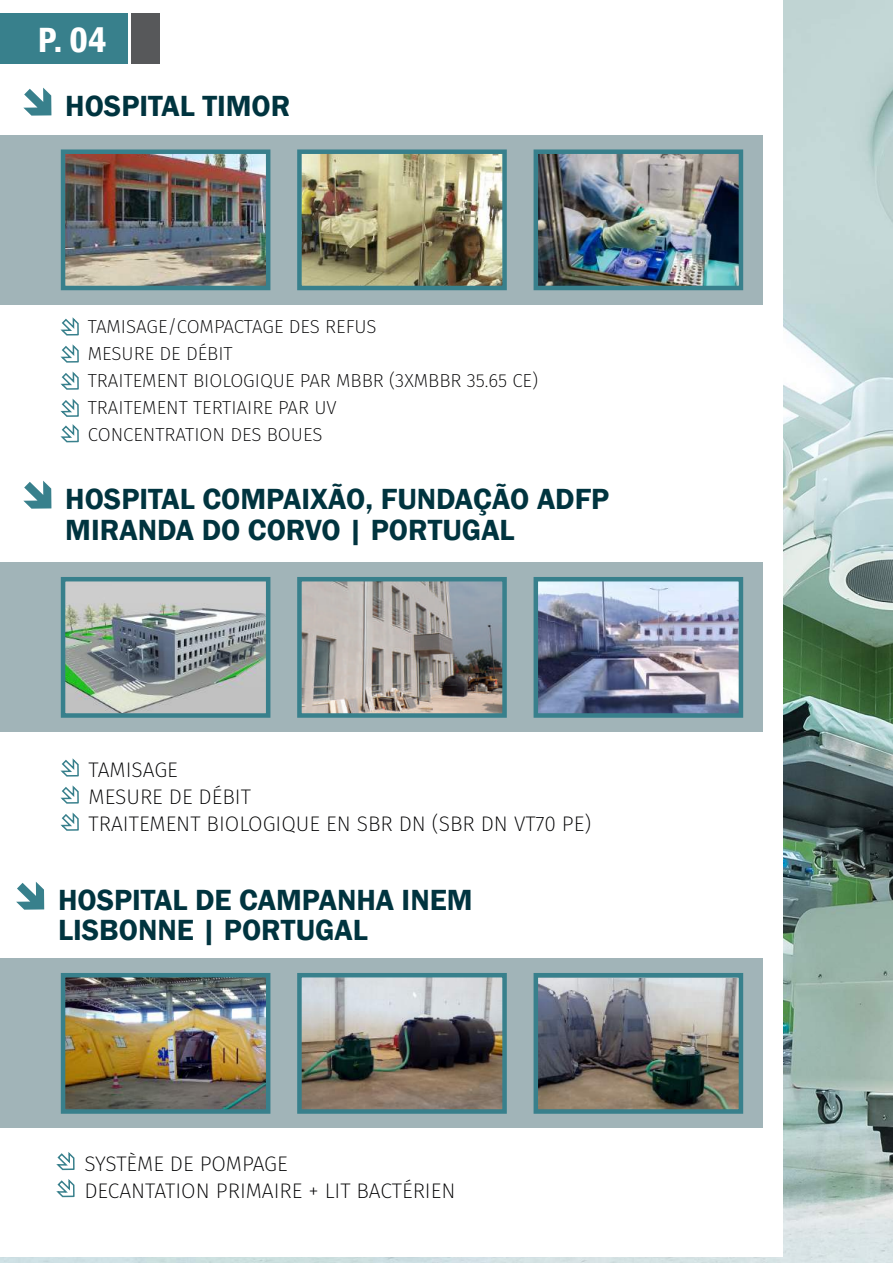
<style>
.page{position:relative;width:893px;height:1263px;background:#fff}
.page>*{position:absolute;margin:0;border:0;box-sizing:border-box;transform-origin:0 0}
.t1{font:600 condensed 36px "Franklin Gothic";color:#fff}
.t2{font:600 30px/31.5px "Franklin Gothic";color:#00343f}
.t3{font:200 21px/27px "Fira Sans";color:#000002}
.t4{font:200 18.75px/27px "Fira Sans";color:#000002}
</style>
<div class="page">
<img style="left:0;top:0;width:892px;height:1263px">
<div style="left:0;top:0;width:782px;height:1256px;background:#fff"></div>
<svg style="left:23px;top:88px;width:28px;height:28px"></svg>
<div style="left:0;top:135px;width:763px;height:169px;background:#a1b4b8"></div>
<svg style="left:60px;top:317px;width:19px;height:19px"></svg>
<svg style="left:60px;top:344px;width:19px;height:19px"></svg>
<svg style="left:60px;top:371px;width:19px;height:19px"></svg>
<svg style="left:23px;top:481px;width:28px;height:28px"></svg>
<svg style="left:60px;top:758px;width:19px;height:19px"></svg>
<svg style="left:60px;top:785px;width:19px;height:19px"></svg>
<svg style="left:60px;top:812px;width:19px;height:19px"></svg>
<svg style="left:16px;top:882px;width:28px;height:28px"></svg>
<svg style="left:56px;top:1152px;width:19px;height:19px"></svg>
<svg style="left:56px;top:1179px;width:19px;height:19px"></svg>
<div style="left:0;top:13px;width:128px;height:51px;background:#38808c"></div>
<div style="left:131px;top:13px;width:29px;height:51px;background:#57585a"></div>
<div style="left:0;top:562px;width:763px;height:170px;background:#a1b4b8"></div>
<div style="left:0;top:958px;width:763px;height:170px;background:#a1b4b8"></div>
<svg style="left:60px;top:398px;width:19px;height:45px"></svg>
<img style="left:66px;top:154px;width:199px;height:131px">
<div style="left:61px;top:149px;width:209px;height:141px;border:4px solid #38808c"></div>
<img style="left:302px;top:154px;width:200px;height:131px">
<div style="left:297px;top:149px;width:210px;height:141px;border:4px solid #38808c"></div>
<img style="left:538px;top:154px;width:200px;height:131px">
<div style="left:533px;top:149px;width:210px;height:141px;border:4px solid #38808c"></div>
<img style="left:66px;top:582px;width:199px;height:131px">
<div style="left:61px;top:577px;width:209px;height:141px;border:4px solid #38808c"></div>
<img style="left:302px;top:582px;width:200px;height:131px">
<div style="left:297px;top:577px;width:210px;height:141px;border:4px solid #38808c"></div>
<img style="left:538px;top:582px;width:200px;height:131px">
<div style="left:533px;top:577px;width:210px;height:141px;border:4px solid #38808c"></div>
<img style="left:66px;top:978px;width:199px;height:131px">
<div style="left:61px;top:973px;width:209px;height:141px;border:4px solid #38808c"></div>
<img style="left:302px;top:978px;width:200px;height:131px">
<div style="left:297px;top:973px;width:210px;height:141px;border:4px solid #38808c"></div>
<img style="left:538px;top:978px;width:200px;height:131px">
<div style="left:533px;top:973px;width:210px;height:141px;border:4px solid #38808c"></div>
<h1 class="t1" style="left:38px;top:16px;width:70px">P. 04</h1>
<h2 class="t2" style="left:65px;top:90px;width:226px">HOSPITAL TIMOR</h2>
<p class="t4" style="left:88px;top:313px;width:452px">TAMISAGE/COMPACTAGE DES REFUS<br>MESURE DE DÉBIT<br>TRAITEMENT BIOLOGIQUE PAR MBBR (3XMBBR 35.65 CE)<br>TRAITEMENT TERTIAIRE PAR UV<br>CONCENTRATION DES BOUES</p>
<h2 class="t2" style="left:65px;top:483px;width:545px">HOSPITAL COMPAIXÃO, FUNDAÇÃO ADFP<br>MIRANDA DO CORVO | PORTUGAL</h2>
<p class="t3" style="left:89px;top:757px;width:504px">TAMISAGE<br>MESURE DE DÉBIT<br>TRAITEMENT BIOLOGIQUE EN SBR DN (SBR DN VT70 PE)</p>
<h2 class="t2" style="left:58px;top:885px;width:416px;line-height:30px">HOSPITAL DE CAMPANHA INEM<br>LISBONNE | PORTUGAL</h2>
<p class="t3" style="left:84px;top:1150px;width:372px">SYSTÈME DE POMPAGE<br>DECANTATION PRIMAIRE + LIT BACTÉRIEN</p>
</div>
